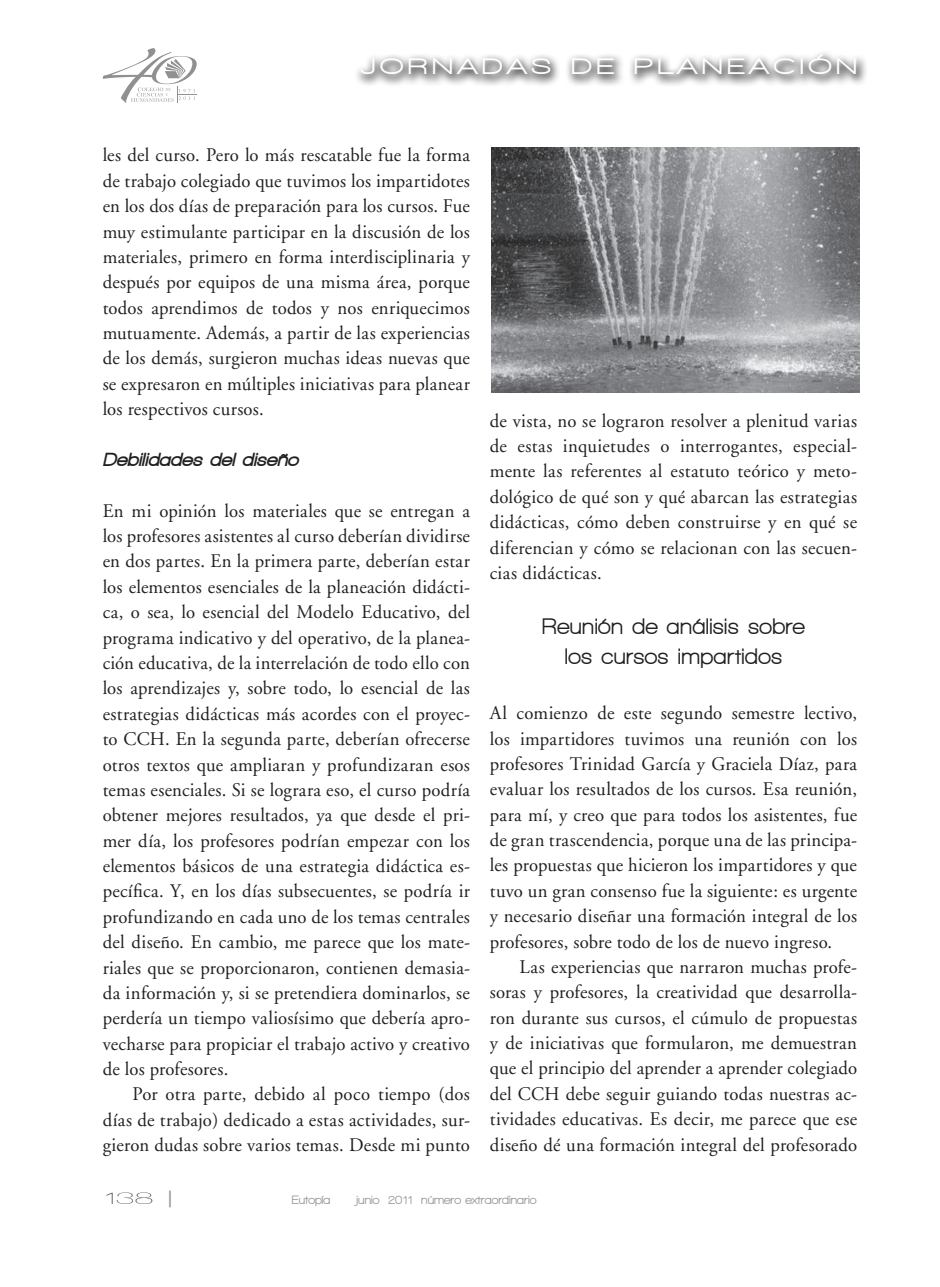
<style>
.page{position:relative;width:940px;height:1287px;background:#fff}
.page>*{position:absolute;margin:0;border:0;box-sizing:border-box;transform-origin:0 0}
.t1{font:800 22.75px/29.8px "Walkway";letter-spacing:.02em;color:#231f20;text-align:center}
.t2{font:900 22.75px "Walkway Expand";letter-spacing:.2em;color:#fff}
.t3{font:19.25px/25.4px "Adobe Garamond";letter-spacing:.015em;color:#231f20;text-align:justify}
.t4{font:italic 900 19.25px "Walkway";letter-spacing:.025em;color:#231f20}
.t5{font:17.5px "Walkway Ultra Expand";color:#231f20}
.t6{font:800 12.25px "Walkway";color:#939598}
.s1{font-family:"Verdana";color:#939598}
</style>
<div class="page">
<svg style="left:103px;top:48px;width:94px;height:55px"></svg>
<div style="left:354px;top:50px;width:514px;height:37px;background:#231f20;opacity:.81"></div>
<img style="left:491px;top:147px;width:368px;height:246px">
<p class="t2" style="left:360px;top:54px;width:498px">JORNADAS DE PLANEACIÓN</p>
<p class="t3" style="left:103px;top:143px;width:369px">les del curso. Pero lo más rescatable fue la forma de trabajo colegiado que tuvimos los impartidotes en los dos días de preparación para los cursos. Fue muy estimulante participar en la discusión de los materiales, primero en forma interdisciplinaria y después por equipos de una misma área, porque todos aprendimos de todos y nos enriquecimos mutuamente. Además, a partir de las experiencias de los demás, surgieron muchas ideas nuevas que se expresaron en múltiples iniciativas para planear los respectivos cursos.</p>
<p class="t4" style="left:103px;top:449px;width:197px">Debilidades del diseño</p>
<p class="t3" style="left:103px;top:498px;width:369px">En mi opinión los materiales que se entregan a los profesores asistentes al curso deberían dividirse en dos partes. En la primera parte, deberían estar los elementos esenciales de la planeación didácti&shy;ca, o sea, lo esencial del Modelo Educativo, del programa indicativo y del operativo, de la planea&shy;ción educativa, de la interrelación de todo ello con los aprendizajes y, sobre todo, lo esencial de las estrategias didácticas más acordes con el proyec&shy;to CCH. En la segunda parte, deberían ofrecerse otros textos que ampliaran y profundizaran esos temas esenciales. Si se lograra eso, el curso podría obtener mejores resultados, ya que desde el pri&shy;mer día, los profesores podrían empezar con los elementos básicos de una estrategia didáctica es&shy;pecífica. Y, en los días subsecuentes, se podría ir profundizando en cada uno de los temas centrales del diseño. En cambio, me parece que los mate&shy;riales que se proporcionaron, contienen demasia&shy;da información y, si se pretendiera dominarlos, se perdería un tiempo valiosísimo que debería apro&shy;vecharse para propiciar el trabajo activo y creativo de los profesores.</p>
<p class="t3" style="left:103px;top:1082px;width:369px;text-indent:30px">Por otra parte, debido al poco tiempo (dos días de trabajo) dedicado a estas actividades, sur&shy;gieron dudas sobre varios temas. Desde mi punto</p>
<p class="t3" style="left:490px;top:408px;width:369px">de vista, no se lograron resolver a plenitud varias de estas inquietudes o interrogantes, especial&shy;mente las referentes al estatuto teórico y meto&shy;dológico de qué son y qué abarcan las estrategias didácticas, cómo deben construirse y en qué se diferencian y cómo se relacionan con las secuen&shy;cias didácticas.</p>
<p class="t1" style="left:542px;top:611px;width:264px">Reunión de análisis sobre los cursos impartidos</p>
<p class="t3" style="left:490px;top:701px;width:369px">Al comienzo de este segundo semestre lectivo, los impartidores tuvimos una reunión con los profesores Trinidad García y Graciela Díaz, para evaluar los resultados de los cursos. Esa reunión, para mí, y creo que para todos los asistentes, fue de gran trascendencia, porque una de las principa&shy;les propuestas que hicieron los impartidores y que tuvo un gran consenso fue la siguiente: es urgente y necesario diseñar una formación integral de los profesores, sobre todo de los de nuevo ingreso.</p>
<p class="t3" style="left:490px;top:954px;width:369px;text-indent:30px">Las experiencias que narraron muchas profe&shy;soras y profesores, la creatividad que desarrolla&shy;ron durante sus cursos, el cúmulo de propuestas y de iniciativas que formularon, me demuestran que el principio del aprender a aprender colegiado del CCH debe seguir guiando todas nuestras ac&shy;tividades educativas. Es decir, me parece que ese diseño dé una formación integral del profesorado</p>
<p class="t5" style="left:103px;top:1188px;width:73px">138 <span class="s1">|</span></p>
<p class="t6" style="left:292px;top:1193px;width:40px">Eutopía</p>
<p class="t6" style="left:356px;top:1193px;width:181px">junio 2011 número extraordinario</p>
</div>
